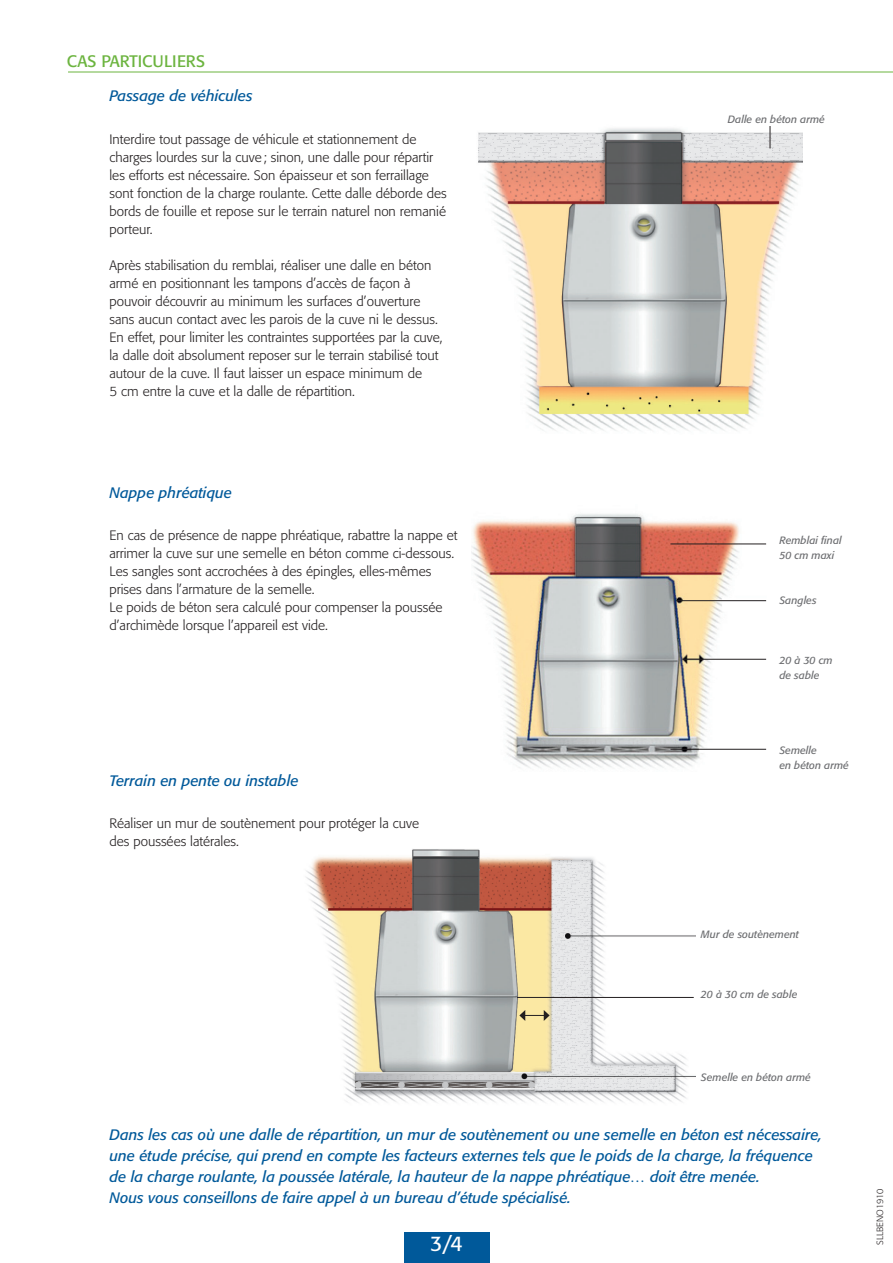
<style>
.page{position:relative;width:893px;height:1263px;background:#fff}
.page>*{position:absolute;margin:0;border:0;box-sizing:border-box;transform-origin:0 0}
.t1{font:21px "Formata";color:#fff}
.t2{font:16.5px "Formata";color:#6cb43f}
.t3{font:italic 15px/21px "Formata";color:#00599a}
.t4{font:300 13.5px/18px "Formata";color:#231f20}
.t5{font:italic 10.5px/15px "Formata";color:#6c6d70}
.t6{font:300 9px "Formata";color:#231f20}
</style>
<div class="page">
<div style="left:404px;top:1232px;width:85px;height:31px;background:#00599a"></div>
<img style="left:306px;top:849px;width:390px;height:254px">
<hr style="left:517px;top:997px;width:177px;height:1px;background:#231f20">
<svg style="left:519px;top:1010px;width:31px;height:11px"></svg>
<img style="left:472px;top:514px;width:294px;height:254px">
<hr style="left:670px;top:544px;width:96px;height:1px;background:#231f20">
<hr style="left:676px;top:600px;width:90px;height:1px;background:#231f20">
<hr style="left:683px;top:659px;width:83px;height:1px;background:#231f20">
<hr style="left:670px;top:749px;width:96px;height:1px;background:#231f20">
<hr style="left:68px;top:72px;width:825px;height:1px;background:#6cb43f">
<img style="left:478px;top:126px;width:325px;height:305px">
<svg style="left:770px;top:126px;width:1px;height:22px"></svg>
<p class="t2" style="left:67px;top:51px;width:140px">CAS PARTICULIERS</p>
<p class="t3" style="left:109px;top:86px;width:145px">Passage de véhicules</p>
<p class="t4" style="left:109px;top:130px;width:339px">Interdire tout passage de véhicule et stationnement de charges lourdes sur la cuve; sinon, une dalle pour répartir les efforts est nécessaire. Son épaisseur et son ferraillage sont fonction de la charge roulante. Cette dalle déborde des bords de fouille et repose sur le terrain naturel non remanié porteur.</p>
<p class="t4" style="left:109px;top:256px;width:335px">Après stabilisation du remblai, réaliser une dalle en béton armé en positionnant les tampons d’accès de façon à pouvoir découvrir au minimum les surfaces d’ouverture sans aucun contact avec les parois de la cuve ni le dessus.<br>En effet, pour limiter les contraintes supportées par la cuve, la dalle doit absolument reposer sur le terrain stabilisé tout autour de la cuve. Il faut laisser un espace minimum de<br>5 cm entre la cuve et la dalle de répartition.</p>
<p class="t5" style="left:728px;top:112px;width:99px">Dalle en béton armé</p>
<p class="t3" style="left:109px;top:482px;width:124px">Nappe phréatique</p>
<p class="t4" style="left:109px;top:526px;width:350px">En cas de présence de nappe phréatique, rabattre la nappe et arrimer la cuve sur une semelle en béton comme ci-dessous.<br>Les sangles sont accrochées à des épingles, elles-mêmes prises dans l’armature de la semelle.<br>Le poids de béton sera calculé pour compenser la poussée d’archimède lorsque l’appareil est vide.</p>
<p class="t3" style="left:109px;top:770px;width:191px">Terrain en pente ou instable</p>
<p class="t4" style="left:109px;top:814px;width:311px">Réaliser un mur de soutènement pour protéger la cuve des poussées latérales.</p>
<p class="t5" style="left:779px;top:533px;width:64px">Remblai final<br>50 cm maxi</p>
<p class="t5" style="left:779px;top:593px;width:39px">Sangles</p>
<p class="t5" style="left:779px;top:653px;width:55px">20 à 30 cm de sable</p>
<p class="t5" style="left:779px;top:743px;width:71px">Semelle<br>en béton armé</p>
<p class="t5" style="left:701px;top:927px;width:99px">Mur de soutènement</p>
<p class="t5" style="left:701px;top:987px;width:98px">20 à 30 cm de sable</p>
<p class="t5" style="left:701px;top:1070px;width:112px">Semelle en béton armé</p>
<p class="t3" style="left:109px;top:1124px;width:714px">Dans les cas où une dalle de répartition, un mur de soutènement ou une semelle en béton est nécessaire, une étude précise, qui prend en compte les facteurs externes tels que le poids de la charge, la fréquence de la charge roulante, la poussée latérale, la hauteur de la nappe phréatique… doit être menée.<br>Nous vous conseillons de faire appel à un bureau d’étude spécialisé.</p>
<h1 class="t1" style="left:430px;top:1231px;width:34px">3/4</h1>
<p class="t6" style="left:875px;top:1245px;width:57px;rotate:-90deg">SLLBENO1910</p>
</div>
